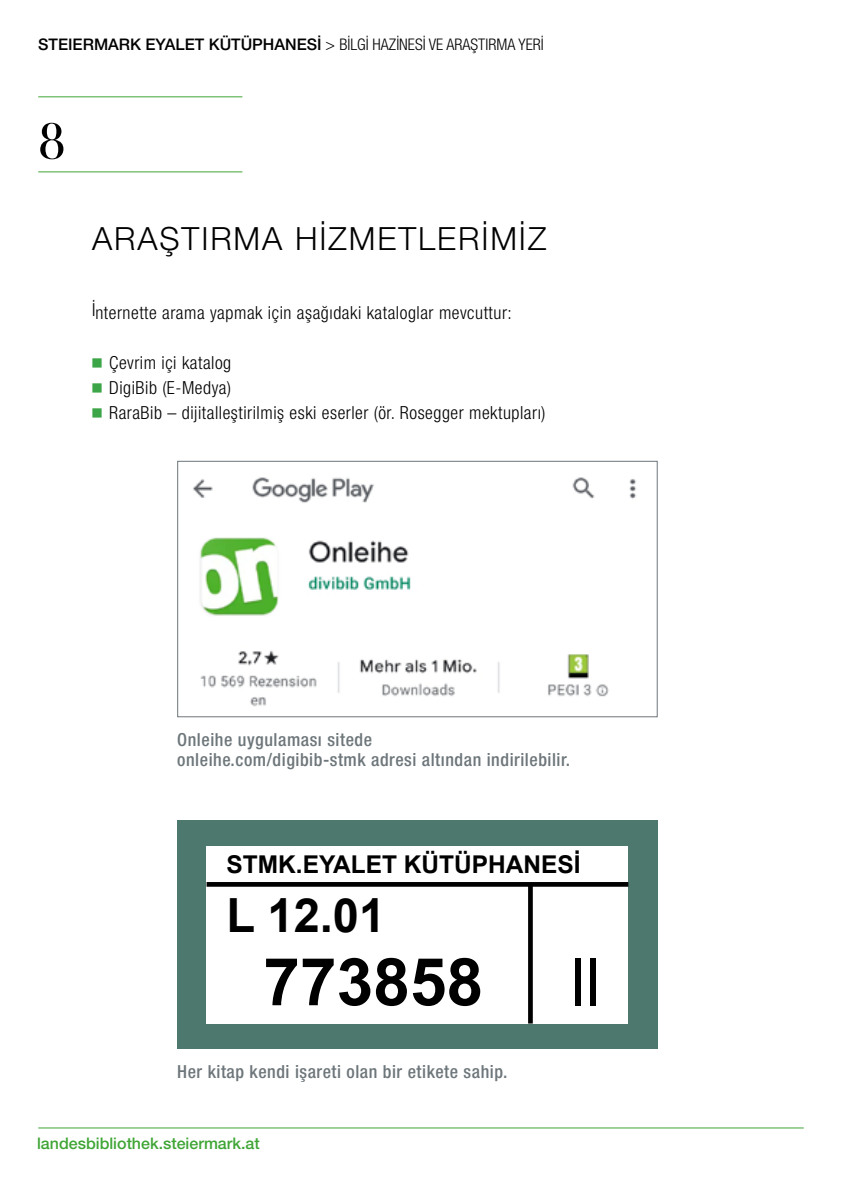
<style>
.page{position:relative;width:842px;height:1191px;background:#fff}
.page>*{position:absolute;margin:0;border:0;box-sizing:border-box;transform-origin:0 0}
.t1{font:700 66px "Arial";color:#000}
.t2{font:66px "Arial";color:#000}
.t3{font:51px "Bodoni Svty Two ITCTT";color:#000}
.t4{font:700 47px "Arial";color:#000}
.t5{font:300 32px "Helvetica Neue LT Pro";letter-spacing:.06em;color:#000}
.t6{font:700 24.4px "Arial";color:#000}
.t7{font:300 condensed 18px "Helvetica Neue LT Pro";letter-spacing:.03em;color:#000}
.t8{font:500 condensed 18px/20px "Helvetica Neue LT Pro";letter-spacing:.03em;color:#6d767a}
.t9{font:300 condensed 16px "Helvetica Neue LT Pro";color:#000}
.t10{font:500 16px "Helvetica Neue LT Pro";color:#3fa535}
.s1{font-weight:500;font-stretch:normal}
.s2{font-stretch:normal}
</style>
<div class="page">
<hr style="left:38px;top:1127px;width:766px;height:1px;background:#3fa535">
<hr style="left:38px;top:96px;width:204px;height:1px;background:#3fa535">
<hr style="left:38px;top:171px;width:204px;height:1px;background:#3fa535">
<div style="left:177px;top:820px;width:481px;height:229px;background:#4d786e"></div>
<div style="left:207px;top:846px;width:421px;height:177px;background:#fff"></div>
<hr style="left:207px;top:882px;width:421px;height:4px;background:#000">
<div style="left:528px;top:884px;width:5px;height:139px;background:#000"></div>
<img style="left:193px;top:477px;width:444px;height:230px">
<div style="left:177px;top:461px;width:481px;height:256px;border:1px solid #6d767a"></div>
<p class="t9" style="left:38px;top:35px;width:507px"><span class="s1">STEIERMARK EYALET KÜTÜPHANESİ</span> <span class="s2">&gt;</span> BİLGİ HAZİNESİ VE ARAŞTIRMA YERİ</p>
<h2 class="t3" style="left:38px;top:100px;width:29px">8</h2>
<h3 class="t5" style="left:92px;top:219px;width:456px">ARAŞTIRMA HİZMETLERİMİZ</h3>
<p class="t7" style="left:92px;top:302px;width:421px">İnternette arama yapmak için aşağıdaki kataloglar mevcuttur:</p>
<p class="t7" style="left:92px;top:352px;width:141px"><sup>■</sup> Çevrim içi katalog</p>
<p class="t7" style="left:92px;top:377px;width:140px"><sup>■</sup> DigiBib (E-Medya)</p>
<p class="t7" style="left:92px;top:402px;width:455px"><sup>■</sup> RaraBib – dijitalleştirilmiş eski eserler (ör. Rosegger mektupları)</p>
<p class="t8" style="left:177px;top:729px;width:394px">Onleihe uygulaması sitede<br>onleihe.com/digibib-stmk adresi altından indirilebilir.</p>
<h3 class="t6" style="left:226px;top:848px;width:356px">STMK.EYALET KÜTÜPHANESİ</h3>
<h3 class="t4" style="left:226px;top:884px;width:160px">L 12.01</h3>
<h1 class="t1" style="left:263px;top:938px;width:221px">773858</h1>
<h1 class="t2" style="left:571px;top:938px;width:31px">ll</h1>
<p class="t8" style="left:177px;top:1061px;width:332px">Her kitap kendi işareti olan bir etikete sahip.</p>
<p class="t10" style="left:37px;top:1133px;width:224px">landesbibliothek.steiermark.at</p>
</div>
